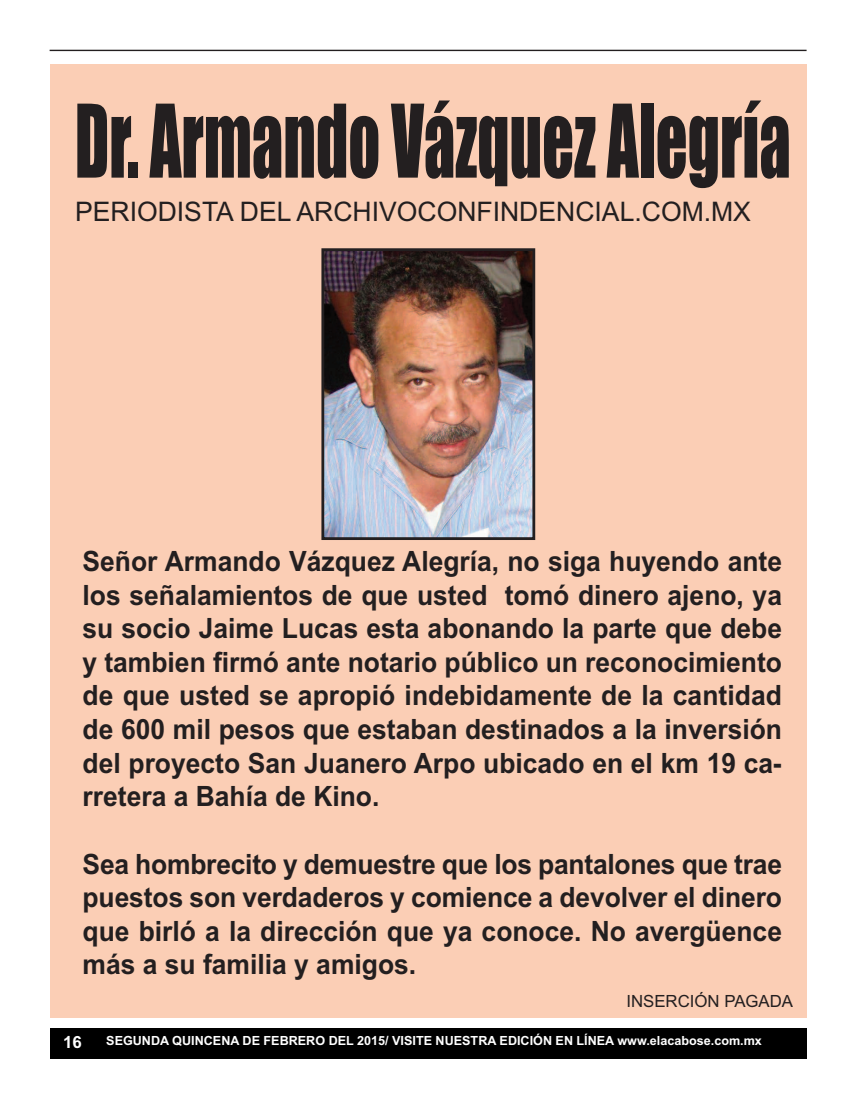
<style>
.page{position:relative;width:857px;height:1109px;background:#fff}
.page>*{position:absolute;margin:0;border:0;box-sizing:border-box;transform-origin:0 0}
.t1{font:93.59px "Impact";color:#231f20;scale:.67 1}
.t2{font:700 28px/33.6px "Arial";color:#231f20;text-align:justify;scale:.94 1}
.t3{font:26.95px "Arial";color:#231f20}
.t4{font:16.8px "Arial";color:#231f20}
.t5{font:700 16.8px "Arial";color:#fff}
.t6{font:700 12.6px "Arial";color:#fff}
</style>
<div class="page">
<div style="left:50px;top:1028px;width:756px;height:30px;background:#000"></div>
<hr style="left:50px;top:50px;width:756px;height:1px;background:#231f20">
<div style="left:50px;top:64px;width:756px;height:954px;background:#fbceb5"></div>
<img style="left:325px;top:252px;width:206px;height:284px">
<div style="left:321px;top:248px;width:214px;height:292px;border:3px solid #231f20"></div>
<h1 class="t1" style="left:75px;top:91px;width:1070px">Dr. Armando Vázquez Alegría</h1>
<p class="t3" style="left:75px;top:196px;width:677px">PERIODISTA DEL ARCHIVOCONFINDENCIAL.COM.MX</p>
<p class="t2" style="left:83px;top:544px;width:745px">Señor Armando Vázquez Alegría, no siga huyendo ante los señalamientos de que usted tomó dinero ajeno, ya su socio Jaime Lucas esta abonando la parte que debe y tambien firmó ante notario público un reconocimiento de que usted se apropió indebidamente de la cantidad de 600 mil pesos que estaban destinados a la inversión del proyecto San Juanero Arpo ubicado en el km 19 ca&shy;rretera a Bahía de Kino.</p>
<p class="t2" style="left:83px;top:847px;width:745px">Sea hombrecito y demuestre que los pantalones que trae puestos son verdaderos y comience a devolver el dinero que birló a la dirección que ya conoce. No avergüence más a su familia y amigos.</p>
<p class="t4" style="left:626px;top:991px;width:168px">INSERCIÓN PAGADA</p>
<p class="t5" style="left:63px;top:1032px;width:20px">16</p>
<p class="t6" style="left:106px;top:1034px;width:657px">SEGUNDA QUINCENA DE FEBRERO DEL 2015/ VISITE NUESTRA EDICIÓN EN LÍNEA www.elacabose.com.mx</p>
</div>
